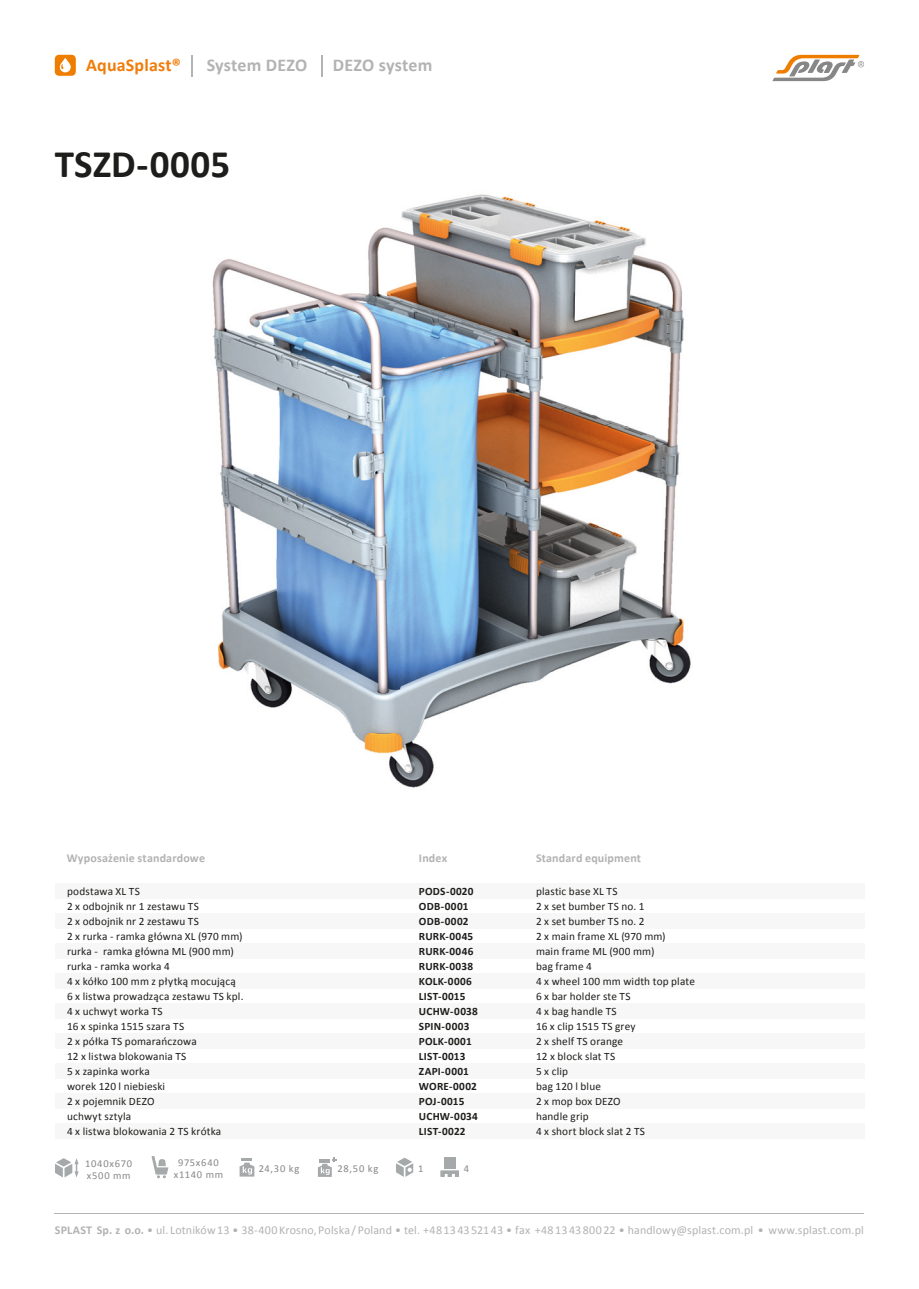
<style>
.page{position:relative;width:919px;height:1289px;background:#fff}
.page>*{position:absolute;margin:0;border:0;box-sizing:border-box;transform-origin:0 0}
.t1{font:700 39px "Calibri";letter-spacing:.005em;color:#1d1d1b}
.t2{font:700 18px "Calibri";letter-spacing:.01em;color:#b3b3b3}
.t3{font:700 18px "Calibri";letter-spacing:.01em;color:#ef7d0b}
.t4{font:12px "Calibri";letter-spacing:.01em;color:#b2b2b2}
.t5{font:700 12px "Calibri";letter-spacing:.015em;color:#b2b2b2}
.t6{font:11.25px/15px "Calibri";letter-spacing:.015em;color:#1d1d1b}
.t7{font:700 11.25px/15px "Calibri";letter-spacing:.02em;color:#1d1d1b}
.t8{font:10.5px/12px "Calibri";letter-spacing:.07em;color:#878787}
.s1{font-weight:700}
</style>
<div class="page">
<img style="left:212px;top:194px;width:479px;height:539px">
<img style="left:354px;top:733px;width:80px;height:55px">
<div style="left:55px;top:883px;width:809px;height:15px;background:#f7f7f7"></div>
<div style="left:55px;top:913px;width:809px;height:15px;background:#f7f7f7"></div>
<div style="left:55px;top:973px;width:809px;height:15px;background:#f7f7f7"></div>
<div style="left:55px;top:1033px;width:809px;height:15px;background:#f7f7f7"></div>
<div style="left:55px;top:1093px;width:809px;height:15px;background:#f7f7f7"></div>
<div style="left:55px;top:1123px;width:809px;height:15px;background:#f7f7f7"></div>
<div style="left:55px;top:943px;width:809px;height:15px;background:#f7f7f7"></div>
<div style="left:55px;top:1003px;width:809px;height:15px;background:#f7f7f7"></div>
<div style="left:55px;top:1063px;width:809px;height:15px;background:#f7f7f7"></div>
<svg style="left:772px;top:55px;width:92px;height:26px"></svg>
<hr style="left:55px;top:1213px;width:808px;height:1px;background:#b2b2b2">
<svg style="left:151px;top:1156px;width:17px;height:22px"></svg>
<svg style="left:239px;top:1162px;width:15px;height:14px"></svg>
<svg style="left:241px;top:1158px;width:11px;height:3px"></svg>
<svg style="left:396px;top:1157px;width:17px;height:19px"></svg>
<svg style="left:318px;top:1157px;width:18px;height:19px"></svg>
<div style="left:444px;top:1157px;width:11px;height:11px;background:#a6a9aa"></div>
<svg style="left:440px;top:1170px;width:19px;height:6px"></svg>
<svg style="left:55px;top:1158px;width:24px;height:19px"></svg>
<div style="left:55px;top:55px;width:21px;height:21px;background:#ef7d00;border-radius:4px"></div>
<svg style="left:60px;top:58px;width:11px;height:14px"></svg>
<svg style="left:321px;top:56px;width:1px;height:21px"></svg>
<svg style="left:192px;top:56px;width:1px;height:21px"></svg>
<h2 class="t3" style="left:86px;top:54px;width:96px">AquaSplast®</h2>
<h2 class="t2" style="left:207px;top:54px;width:102px">System DEZO</h2>
<h2 class="t2" style="left:333px;top:54px;width:101px">DEZO system</h2>
<h1 class="t1" style="left:55px;top:139px;width:177px">TSZD-0005</h1>
<p class="t5" style="left:67px;top:850px;width:140px">Wyposażenie standardowe</p>
<p class="t5" style="left:419px;top:850px;width:30px">Index</p>
<p class="t5" style="left:536px;top:850px;width:107px">Standard equipment</p>
<p class="t6" style="left:67px;top:883px;width:178px">podstawa XL TS<br>2 x odbojnik nr 1 zestawu TS<br>2 x odbojnik nr 2 zestawu TS<br>2 x rurka - ramka główna XL (970 mm) rurka - ramka główna ML (900 mm) rurka - ramka worka 4<br>4 x kółko 100 mm z płytką mocującą<br>6 x listwa prowadząca zestawu TS kpl.<br>4 x uchwyt worka TS<br>16 x spinka 1515 szara TS<br>2 x półka TS pomarańczowa<br>12 x listwa blokowania TS<br>5 x zapinka worka<br>worek 120 l niebieski<br>2 x pojemnik DEZO<br>uchwyt sztyla<br>4 x listwa blokowania 2 TS krótka</p>
<p class="t6" style="left:536px;top:883px;width:160px">plastic base XL TS<br>2 x set bumber TS no. 1<br>2 x set bumber TS no. 2<br>2 x main frame XL (970 mm)<br>main frame ML (900 mm)<br>bag frame 4<br>4 x wheel 100 mm width top plate<br>6 x bar holder ste TS<br>4 x bag handle TS<br>16 x clip 1515 TS grey<br>2 x shelf TS orange<br>12 x block slat TS<br>5 x clip<br>bag 120 l blue<br>2 x mop box DEZO<br>handle grip<br>4 x short block slat 2 TS</p>
<p class="t7" style="left:419px;top:883px;width:60px">PODS-0020<br>ODB-0001<br>ODB-0002<br>RURK-0045<br>RURK-0046<br>RURK-0038<br>KOLK-0006<br>LIST-0015<br>UCHW-0038<br>SPIN-0003<br>POLK-0001<br>LIST-0013<br>ZAPI-0001<br>WORE-0002<br>POJ-0015<br>UCHW-0034<br>LIST-0022</p>
<p class="t8" style="left:85px;top:1157px;width:49px">1040x670 x500 mm</p>
<p class="t8" style="left:174px;top:1156px;width:51px;text-align:center">975x640 x1140 mm</p>
<p class="t8" style="left:259px;top:1162px;width:42px">24,30 kg</p>
<p class="t8" style="left:337px;top:1162px;width:42px">28,50 kg</p>
<p class="t8" style="left:418px;top:1162px;width:7px">1</p>
<p class="t8" style="left:464px;top:1162px;width:7px">4</p>
<p class="t4" style="left:55px;top:1222px;width:810px"><span class="s1">SPLAST Sp. z o.o.</span> • ul. Lotników 13 • 38-400 Krosno, Polska / Poland • tel. +48 13 43 521 43 • fax +48 13 43 800 22 • handlowy@splast.com.pl • www.splast.com.pl</p>
</div>
